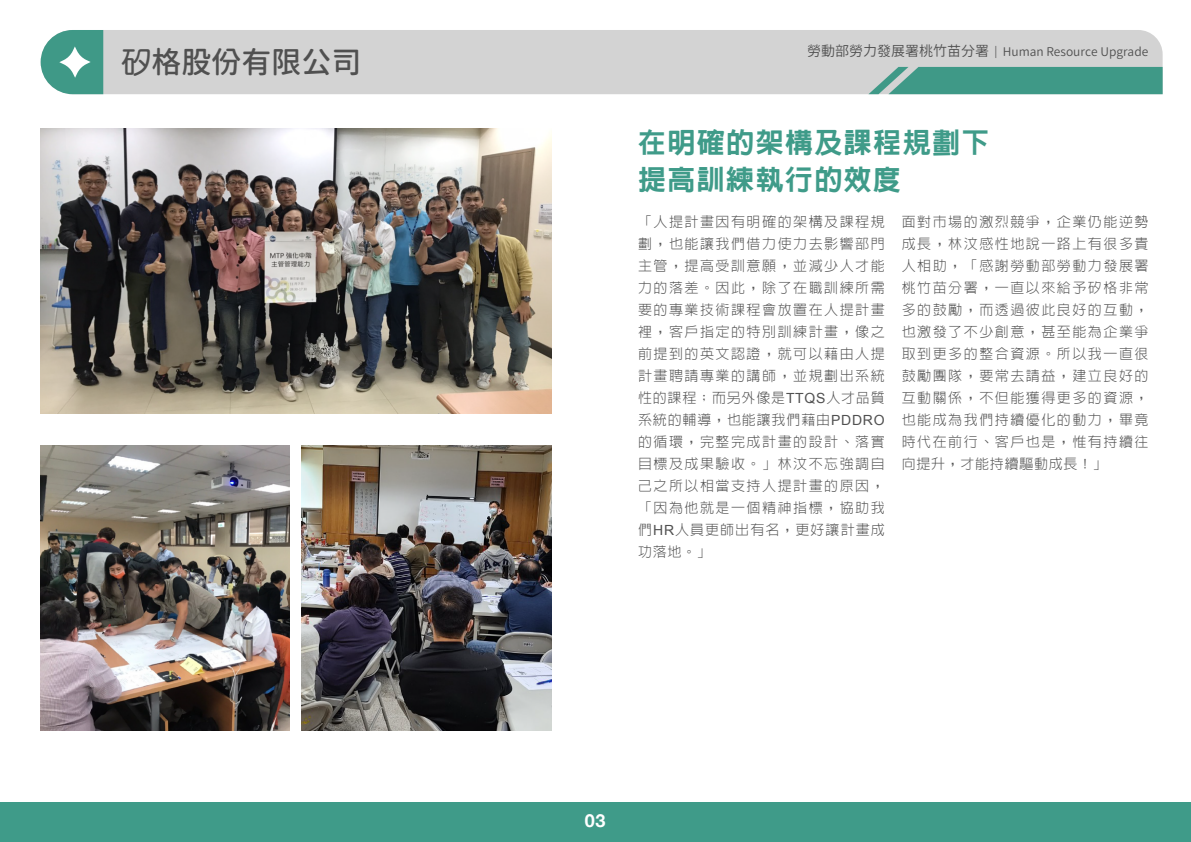
<style>
.page{position:relative;width:1191px;height:842px;background:#fff}
.page>*{position:absolute;margin:0;border:0;box-sizing:border-box;transform-origin:0 0}
.t1{font:500 30px "Gen Jyuu Gothic L";color:#505050}
.t2{font:800 28px/37px "AR Hei B5";letter-spacing:.05em;color:#3f9b89}
.t3{font:700 18px "Helvetica Neue";color:#fff}
.t4{font:300 14px/22px "AR Hei B5";letter-spacing:.11em;color:#505050;text-align:justify}
.t5{font:12px "Gen Jyuu Gothic L P Normal";color:#505050}
.s1{font-family:"DF Yuan Std W7";font-weight:400}
.s2{font-size:14px}
.s3{font-size:11px}
.s4{font-family:"Arial";font-weight:400}
</style>
<div class="page">
<div style="left:0;top:802px;width:1191px;height:40px;background:#3f9b89"></div>
<div style="left:103px;top:30px;width:1059px;height:64px;background:#d3d3d3"></div>
<svg style="left:868px;top:67px;width:294px;height:27px;background:#4b9e8d"></svg>
<svg style="left:41px;top:30px;width:62px;height:64px"></svg>
<img style="left:41px;top:129px;width:510px;height:285px">
<img style="left:41px;top:445px;width:249px;height:285px">
<img style="left:302px;top:445px;width:249px;height:285px">
<h1 class="t1" style="left:121px;top:40px;width:242px"><span class="s1">矽</span>格股份有限公司</h1>
<p class="t5" style="left:807px;top:43px;width:343px"><span class="s2">勞動部勞力發展署桃竹苗分署</span> <span class="s3">|</span> Human Resource Upgrade</p>
<h2 class="t2" style="left:638px;top:124px;width:353px">在明確的架構及課程規劃下提高訓練執行的效度</h2>
<p class="t4" style="left:638px;top:211px;width:248px">「人提計畫因有明確的架構及課程規劃，也能讓我們借力使力去影響部門主管，提高受訓意願，並減少人才能力的落差。因此，除了在職訓練所需要的專業技術課程會放置在人提計畫裡，客戶指定的特別訓練計畫，像之前提到的英文認證，就可以藉由人提計畫聘請專業的講師，並規劃出系統性的課程；而另外像是<span class="s4">TTQS</span>人才品質系統的輔導，也能讓我們藉由<span class="s4">PDDRO</span>的循環，完整完成計畫的設計、落實目標及成果驗收。」林汶不忘強調自己之所以相當支持人提計畫的原因，「因為他就是一個精神指標，協助我們<span class="s4">HR</span>人員更師出有名，更好讓計畫成功落地。」</p>
<p class="t4" style="left:901px;top:211px;width:248px">面對市場的激烈競爭，企業仍能逆勢成長，林汶感性地說一路上有很多貴人相助，「感謝勞動部勞動力發展署桃竹苗分署，一直以來給予矽格非常多的鼓勵，而透過彼此良好的互動，也激發了不少創意，甚至能為企業爭取到更多的整合資源。所以我一直很鼓勵團隊，要常去請益，建立良好的互動關係，不但能獲得更多的資源，也能成為我們持續優化的動力，畢竟時代在前行、客戶也是，惟有持續往向提升，才能持續驅動成長！」</p>
<p class="t3" style="left:584px;top:807px;width:22px">03</p>
</div>
